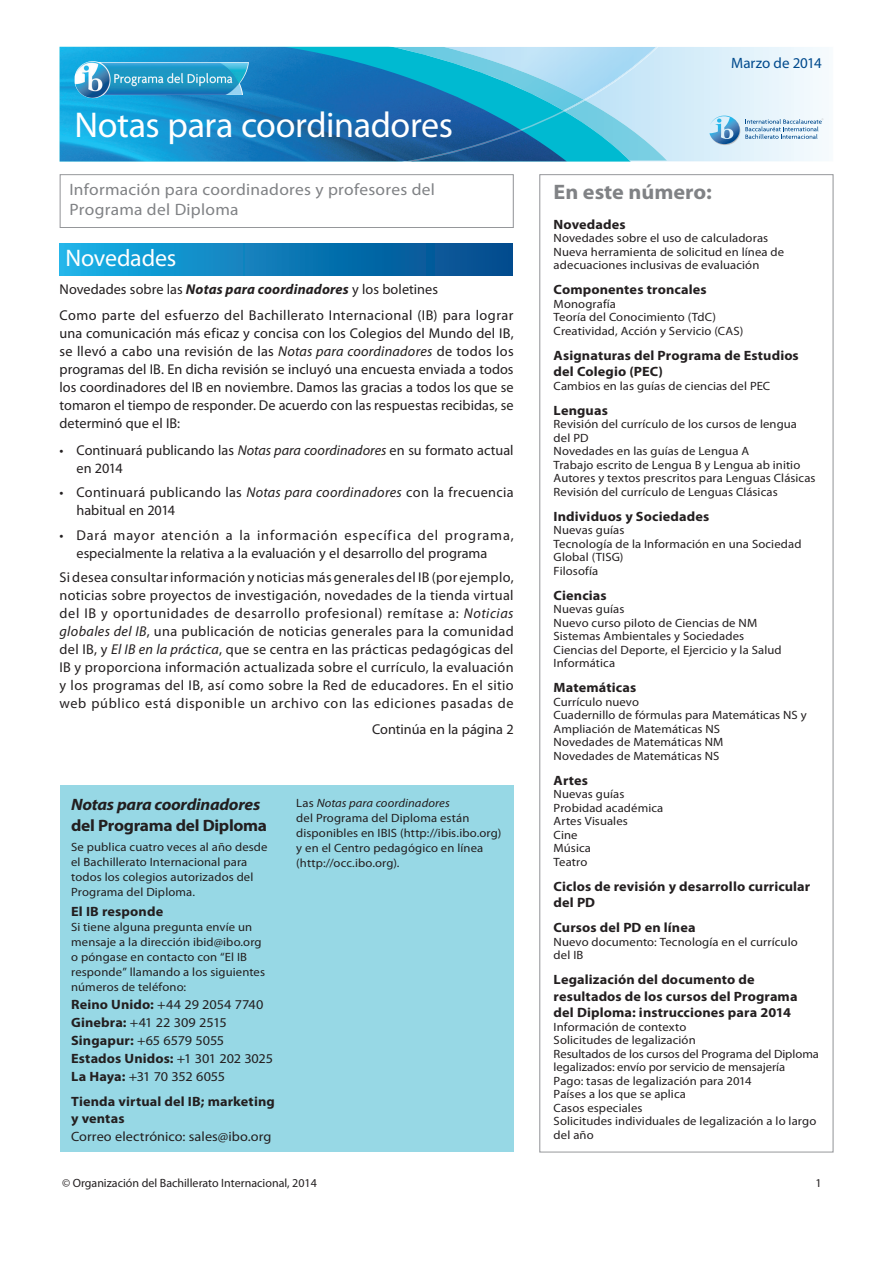
<style>
.page{position:relative;width:893px;height:1263px;background:#fff}
.page>*{position:absolute;margin:0;border:0;box-sizing:border-box;transform-origin:0 0}
.t1{font:36px "Myriad Pro";letter-spacing:-.015em;color:#fff}
.t2{font:24px "Myriad Pro";letter-spacing:-.01em;color:#fff}
.t3{font:700 21px "Myriad Pro";color:#808285;scale:1.06 1}
.t4{font:16.5px/19.8px "Myriad Pro";letter-spacing:.015em;color:#808285;scale:1.06 1}
.t5{font:italic 700 16.5px "Myriad Pro";letter-spacing:-.015em;color:#231f20;scale:1.06 1}
.t6{font:700 16.5px "Myriad Pro";letter-spacing:-.02em;color:#231f20;scale:1.06 1}
.t7{font:15px "Myriad Pro";letter-spacing:-.005em;color:#004a8d}
.t8{font:14.25px/18px "Myriad Pro";letter-spacing:.005em;color:#231f20}
.t9{font:14.25px/26.5px "Myriad Pro";letter-spacing:.03em;color:#201c1d}
.t10{font:700 13.5px/16.5px "Myriad Pro";letter-spacing:.01em;color:#231f20;scale:1.06 1}
.t11{font:13.5px/18px "Myriad Pro";color:#231f20;scale:1.06 1}
.t12{font:12px/13.5px "Myriad Pro";letter-spacing:.005em;color:#231f20;scale:1.06 1}
.t13{font:12px "Myriad Pro";letter-spacing:.005em;color:#231f20}
.s1{color:#231f20}
.s2{font-weight:700;font-style:italic;color:#231f20}
.s3{color:#201c1d}
.s4{font-style:italic;color:#201c1d}
.s5{font-style:italic}
.s6{font-weight:700}
</style>
<div class="page">
<svg style="left:59px;top:46px;width:461px;height:116px;background:#208bc2"></svg>
<img style="left:75px;top:61px;width:26px;height:37px">
<svg style="left:520px;top:47px;width:304px;height:115px;background:#aadcee"></svg>
<div style="left:60px;top:785px;width:454px;height:366px;background:#97d8e5"></div>
<div style="left:60px;top:243px;width:453px;height:33px;background:linear-gradient(to right,#19b0e6,#004689)"></div>
<div style="left:60px;top:174px;width:454px;height:54px;border:1px solid #939598"></div>
<h1 class="t1" style="left:74px;top:103px;width:380px">Notas para coordinadores</h1>
<h3 class="t4" style="left:69px;top:179px;width:346px">Información para coordinadores y profesores del<br>Programa del Diploma</h3>
<h2 class="t2" style="left:66px;top:243px;width:112px">Novedades</h2>
<p class="t9" style="left:60px;top:276px;width:455px"><span class="s1">Novedades sobre las</span> <span class="s2">Notas para coordinadores</span> <span class="s1">y los boletines<br></span>Como parte del esfuerzo del Bachillerato Internacional (IB) para lograr</p>
<p class="t8" style="left:60px;top:324px;width:456px;text-align:justify"><span class="s3">una comunicación más eficaz y concisa con los Colegios del Mundo del IB, se llevó a cabo una revisión de las</span> <span class="s4">Notas para coordinadores</span> <span class="s3">de todos los programas del IB. En dicha revisión se incluyó una encuesta</span> enviada a todos los coordinadores del IB en noviembre. Damos las gracias a todos los que se tomaron el tiempo de responder. De acuerdo con las respuestas recibidas, se determinó que el IB:</p>
<p class="t8" style="left:77px;top:441px;width:439px;text-indent:-17px">• Continuará publicando las <span class="s5">Notas para coordinadores</span> en su formato actual en 2014</p>
<p class="t8" style="left:77px;top:483px;width:439px;text-indent:-17px">• Continuará publicando las <span class="s5">Notas para coordinadores</span> con la frecuencia habitual en 2014</p>
<p class="t8" style="left:77px;top:526px;width:439px;text-indent:-17px">• Dará mayor atención a la información específica del programa, especialmente la relativa a la evaluación y el desarrollo del programa</p>
<p class="t8" style="left:60px;top:568px;width:456px;text-align:justify">Si desea consultar información y noticias más generales del IB (por ejemplo, noticias sobre proyectos de investigación, novedades de la tienda virtual del IB y oportunidades de desarrollo profesional) remítase a: <span class="s5">Noticias globales del IB</span>, una publicación de noticias generales para la comunidad del IB, y <span class="s5">El IB en la práctica</span>, que se centra en las prácticas pedagógicas del IB y proporciona información actualizada sobre el currículo, la evaluación y los programas del IB, así como sobre la Red de educadores. En el sitio web público está disponible un archivo con las ediciones pasadas de</p>
<p class="t8" style="left:372px;top:720px;width:143px">Continúa en la página 2</p>
<h3 class="t5" style="left:71px;top:794px;width:180px">Notas para coordinadores</h3>
<h3 class="t6" style="left:71px;top:815px;width:186px">del Programa del Diploma</h3>
<p class="t12" style="left:71px;top:839px;width:187px;line-height:15px">Se publica cuatro veces al año desde el Bachillerato Internacional para todos los colegios autorizados del<br>Programa del Diploma.</p>
<p class="t10" style="left:71px;top:903px;width:88px">El IB responde</p>
<p class="t12" style="left:71px;top:919px;width:184px;line-height:15px">Si tiene alguna pregunta envíe un mensaje a la dirección ibid@ibo.org o póngase en contacto con “El IB responde” llamando a los siguientes números de teléfono:</p>
<p class="t11" style="left:71px;top:995px;width:192px"><span class="s6">Reino Unido:</span> +44 29 2054 7740<br><span class="s6">Ginebra:</span> +41 22 309 2515<br><span class="s6">Singapur:</span> +65 6579 5055<br><span class="s6">Estados Unidos:</span> +1 301 202 3025<br><span class="s6">La Haya:</span> +31 70 352 6055</p>
<p class="t10" style="left:71px;top:1093px;width:194px">Tienda virtual del IB; marketing y ventas</p>
<p class="t11" style="left:71px;top:1127px;width:190px">Correo electrónico: sales@ibo.org</p>
<p class="t12" style="left:296px;top:795px;width:195px;line-height:15px">Las <span class="s5">Notas para coordinadores<br></span>del Programa del Diploma están disponibles en IBIS (http://ibis.ibo.org) y en el Centro pedagógico en línea (http://occ.ibo.org).</p>
<p class="t7" style="left:731px;top:54px;width:92px">Marzo de 2014</p>
<h3 class="t3" style="left:554px;top:179px;width:151px">En este número:</h3>
<p class="t10" style="left:554px;top:215px;width:69px">Novedades</p>
<p class="t12" style="left:554px;top:231px;width:219px">Novedades sobre el uso de calculadoras<br>Nueva herramienta de solicitud en línea de adecuaciones inclusivas de evaluación</p>
<p class="t10" style="left:554px;top:281px;width:146px">Componentes troncales</p>
<p class="t12" style="left:554px;top:297px;width:180px">Monografía<br>Teoría del Conocimiento (TdC)<br>Creatividad, Acción y Servicio (CAS)</p>
<p class="t10" style="left:554px;top:346px;width:233px">Asignaturas del Programa de Estudios del Colegio (PEC)</p>
<p class="t12" style="left:554px;top:379px;width:206px">Cambios en las guías de ciencias del PEC</p>
<p class="t10" style="left:554px;top:401px;width:53px">Lenguas</p>
<p class="t12" style="left:554px;top:417px;width:249px">Revisión del currículo de los cursos de lengua del PD<br>Novedades en las guías de Lengua A<br>Trabajo escrito de Lengua B y Lengua ab initio Autores y textos prescritos para Lenguas Clásicas Revisión del currículo de Lenguas Clásicas</p>
<p class="t10" style="left:554px;top:507px;width:148px">Individuos y Sociedades</p>
<p class="t12" style="left:554px;top:523px;width:235px">Nuevas guías<br>Tecnología de la Información en una Sociedad<br>Global (TISG)<br>Filosofía</p>
<p class="t10" style="left:554px;top:586px;width:52px">Ciencias</p>
<p class="t12" style="left:554px;top:602px;width:217px">Nuevas guías<br>Nuevo curso piloto de Ciencias de NM<br>Sistemas Ambientales y Sociedades<br>Ciencias del Deporte, el Ejercicio y la Salud<br>Informática</p>
<p class="t10" style="left:554px;top:679px;width:79px">Matemáticas</p>
<p class="t12" style="left:554px;top:695px;width:240px">Currículo nuevo<br>Cuadernillo de fórmulas para Matemáticas NS y<br>Ampliación de Matemáticas NS<br>Novedades de Matemáticas NM<br>Novedades de Matemáticas NS</p>
<p class="t10" style="left:554px;top:771px;width:34px">Artes</p>
<p class="t12" style="left:554px;top:787px;width:105px">Nuevas guías<br>Probidad académica<br>Artes Visuales<br>Cine<br>Música<br>Teatro</p>
<p class="t10" style="left:554px;top:877px;width:244px">Ciclos de revisión y desarrollo curricular del PD</p>
<p class="t10" style="left:554px;top:919px;width:135px">Cursos del PD en línea</p>
<p class="t12" style="left:554px;top:935px;width:232px">Nuevo documento: Tecnología en el currículo del IB</p>
<p class="t10" style="left:554px;top:971px;width:232px">Legalización del documento de resultados de los cursos del Programa del Diploma: instrucciones para 2014</p>
<p class="t12" style="left:554px;top:1020px;width:252px">Información de contexto<br>Solicitudes de legalización<br>Resultados de los cursos del Programa del Diploma legalizados: envío por servicio de mensajería<br>Pago: tasas de legalización para 2014<br>Países a los que se aplica<br>Casos especiales<br>Solicitudes individuales de legalización a lo largo del año</p>
<p class="t13" style="left:62px;top:1175px;width:256px">© Organización del Bachillerato Internacional, 2014</p>
<p class="t13" style="left:816px;top:1175px;width:8px">1</p>
</div>
